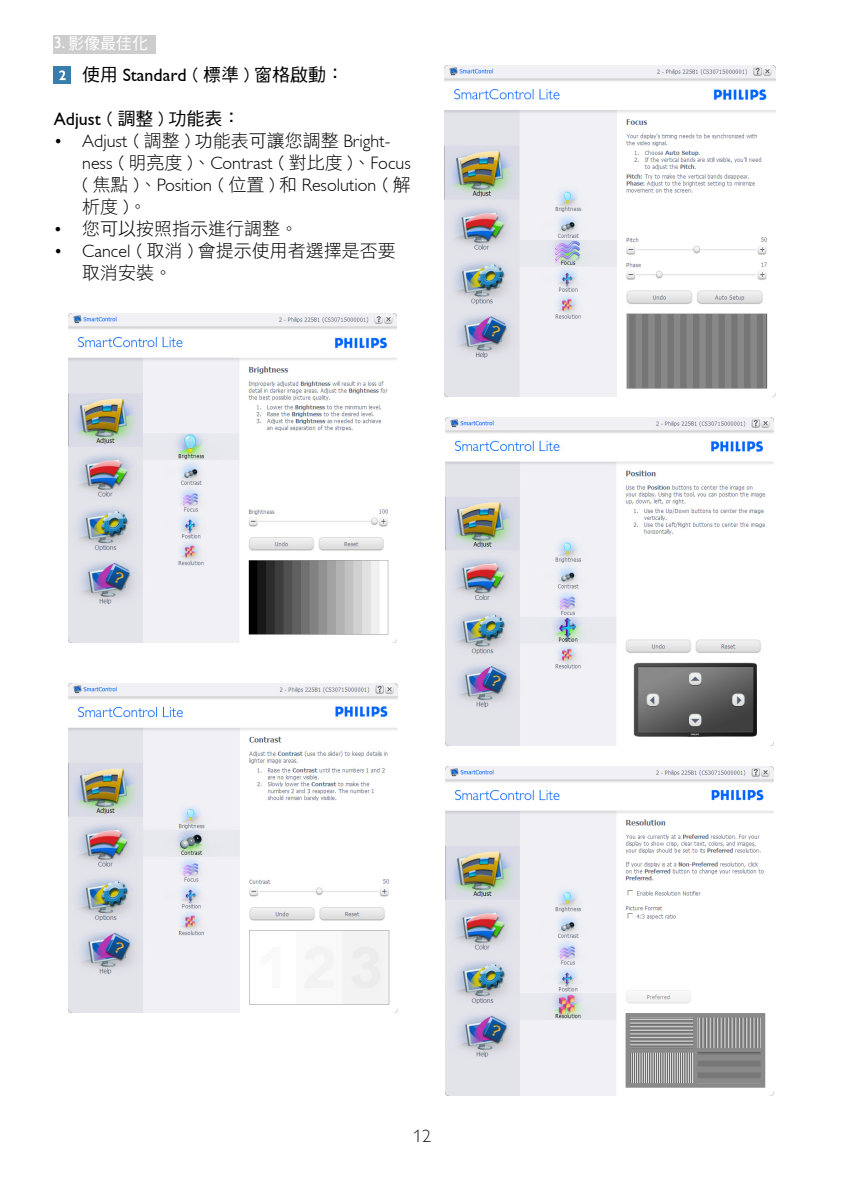
<style>
.page{position:relative;width:842px;height:1191px;background:#fff}
.page>*{position:absolute;margin:0;border:0;box-sizing:border-box;transform-origin:0 0}
.t1{font:300 18px/22.2px "Gill Alt One";color:#000}
.t2{font:18px/22px "DF Hei Std W3";color:#000}
.t3{font:18px "DF Hei Std W5";color:#000}
.t4{font:300 18px "Gill Alt One";color:#231f20}
.t5{font:16px "DF Hei Std W5";color:#fff}
.s1{font-family:"Gill Sans Alt One WGL"}
.s2{font-family:"Gill Alt One"}
.s3{font-family:"DF Hei Std W3";font-weight:400}
.s4{font-family:"Gill Alt One";font-weight:300}
</style>
<div class="page">
<div style="left:54px;top:35px;width:102px;height:18px;background:#cdcdcd"></div>
<div style="left:54px;top:67px;width:17px;height:17px;background:#377eac"></div>
<svg style="left:59px;top:70px;width:7px;height:10px"></svg>
<img style="left:68px;top:313px;width:328px;height:329px">
<img style="left:68px;top:683px;width:329px;height:329px">
<img style="left:444px;top:66px;width:331px;height:330px">
<img style="left:445px;top:417px;width:329px;height:329px">
<img style="left:445px;top:766px;width:329px;height:329px">
<p class="t5" style="left:54px;top:34px;width:96px"><span class="s1">3.</span> 影像最佳化</p>
<p class="t3" style="left:82px;top:65px;width:263px">使用 <span class="s2">Standard</span> ( 標準 ) 窗格啟動：</p>
<p class="t3" style="left:54px;top:109px;width:188px"><span class="s2">Adjust</span> ( 調整 ) 功能表：</p>
<p class="t1" style="left:82px;top:130px;width:330px;text-indent:-28px">• Adjust <span class="s3">( 調整 ) 功能表可讓您調整</span> Bright&shy;ness <span class="s3">( 明亮度 )、</span>Contrast <span class="s3">( 對比度 )、</span>Focus <span class="s3">( 焦點 )、</span>Position <span class="s3">( 位置 ) 和</span> Resolution <span class="s3">( 解析度 )。</span></p>
<p class="t2" style="left:55px;top:217px;width:245px"><span class="s2">•</span> 您可以按照指示進行調整。</p>
<p class="t2" style="left:82px;top:239px;width:315px;text-indent:-28px"><span class="s4">• Cancel</span> ( 取消 ) 會提示使用者選擇是否要取消安裝。</p>
<p class="t4" style="left:413px;top:1126px;width:19px">12</p>
</div>
